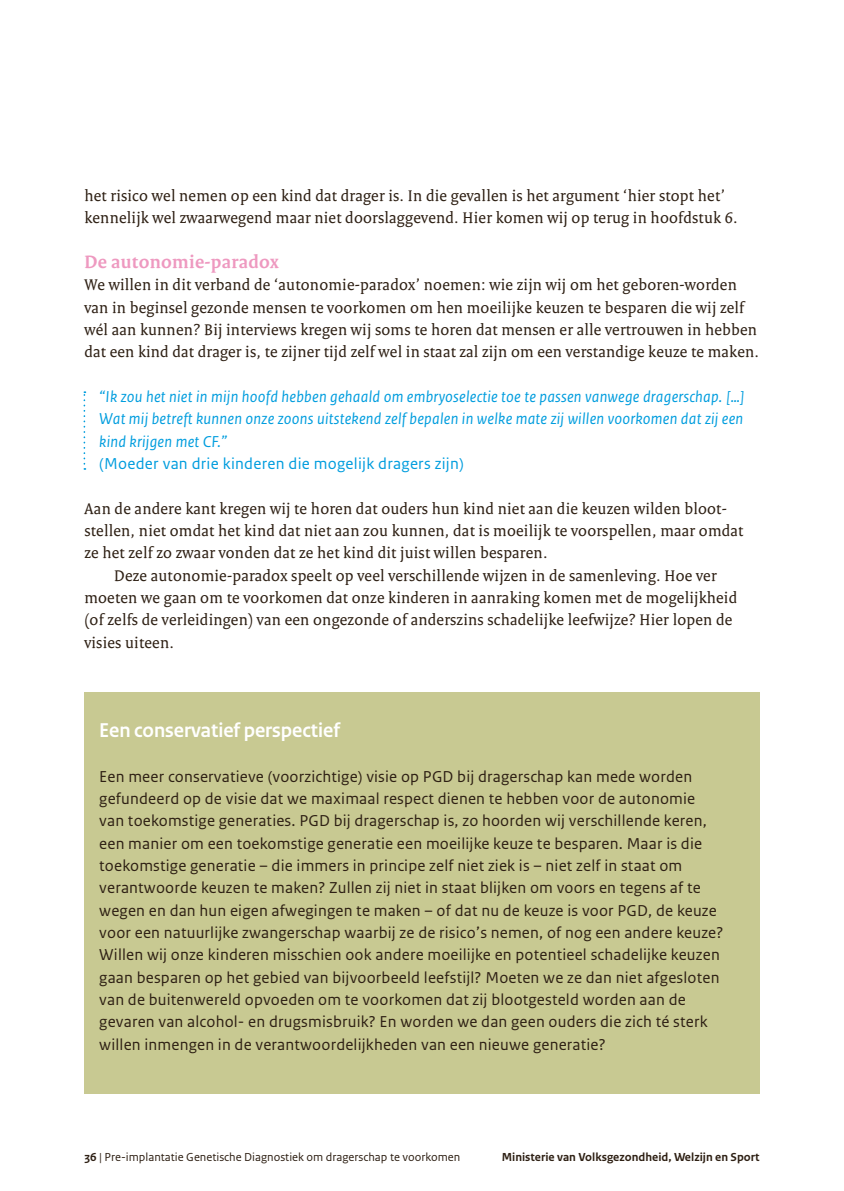
<style>
.page{position:relative;width:844px;height:1191px;background:#fff}
.page>*{position:absolute;margin:0;border:0;box-sizing:border-box;transform-origin:0 0}
.vws_07_-_Tussenkop_k{font:700 21px "Rijksoverheid Sans Heading";color:#fff}
.vws_08_-_Tussenkop_t{font:700 19.25px "Rijksoverheid Serif";letter-spacing:.015em;color:#ee99c0}
.vws_11_-_Plat{font:16.62px/22.4px "Rijksoverheid Serif";letter-spacing:.015em;color:#2e2014}
.vws_11_-_Plat_kadert{font:16.62px/22.4px "Rijksoverheid Sans Text";letter-spacing:.01em;color:#2e2014}
.vws_15_-_Quote_nivea{font:italic 16.62px/22.4px "Rijksoverheid Sans Text";letter-spacing:.015em;color:#009dde;text-align:justify}
.vws_15_-_Quote_nivea-2{font:16.62px "Rijksoverheid Sans Text";letter-spacing:.015em;color:#009dde}
.t1{font:12.25px "Rijksoverheid Sans Text";color:#2e2014}
.t2{font:700 12.25px "Rijksoverheid Sans Text";color:#2e2014}
.s1{font-weight:700}
</style>
<div class="page">
<div style="left:84px;top:692px;width:675px;height:402px;background:#c8c992"></div>
<svg style="left:83px;top:391px;width:2px;height:79px"></svg>
<p class="vws_11_-_Plat" style="left:84px;top:184px;width:654px">het risico wel nemen op een kind dat drager is. In die gevallen is het argument ‘hier stopt het’ kennelijk wel zwaarwegend maar niet doorslaggevend. Hier komen wij op terug in hoofdstuk 6.</p>
<p class="vws_08_-_Tussenkop_t" style="left:84px;top:250px;width:196px">De autonomie-paradox</p>
<p class="vws_11_-_Plat" style="left:84px;top:274px;width:676px">We willen in dit verband de ‘autonomie-paradox’ noemen: wie zijn wij om het geboren-worden van in beginsel gezonde mensen te voorkomen om hen moeilijke keuzen te besparen die wij zelf wél aan kunnen? Bij interviews kregen wij soms te horen dat mensen er alle vertrouwen in hebben dat een kind dat drager is, te zijner tijd zelf wel in staat zal zijn om een verstandige keuze te maken.</p>
<p class="vws_15_-_Quote_nivea" style="left:99px;top:386px;width:647px">“Ik zou het niet in mijn hoofd hebben gehaald om embryoselectie toe te passen vanwege dragerschap. […] Wat mij betreft kunnen onze zoons uitstekend zelf bepalen in welke mate zij willen voorkomen dat zij een kind krijgen met CF.”</p>
<p class="vws_15_-_Quote_nivea-2" style="left:99px;top:454px;width:366px">(Moeder van drie kinderen die mogelijk dragers zijn)</p>
<p class="vws_11_-_Plat" style="left:84px;top:497px;width:660px">Aan de andere kant kregen wij te horen dat ouders hun kind niet aan die keuzen wilden bloot&shy;stellen, niet omdat het kind dat niet aan zou kunnen, dat is moeilijk te voorspellen, maar omdat ze het zelf zo zwaar vonden dat ze het kind dit juist willen besparen.</p>
<p class="vws_11_-_Plat" style="left:84px;top:564px;width:654px;text-indent:30px">Deze autonomie-paradox speelt op veel verschillende wijzen in de samenleving. Hoe ver moeten we gaan om te voorkomen dat onze kinderen in aanraking komen met de mogelijkheid (of zelfs de verleidingen) van een ongezonde of anderszins schadelijke leefwijze? Hier lopen de visies uiteen.</p>
<p class="vws_07_-_Tussenkop_k" style="left:99px;top:718px;width:242px">Een conservatief perspectief</p>
<p class="vws_11_-_Plat_kadert" style="left:99px;top:765px;width:625px">Een meer conservatieve (voorzichtige) visie op PGD bij dragerschap kan mede worden gefundeerd op de visie dat we maximaal respect dienen te hebben voor de autonomie van toekomstige generaties. PGD bij dragerschap is, zo hoorden wij verschillende keren, een manier om een toekomstige generatie een moeilijke keuze te besparen. Maar is die toekomstige generatie – die immers in principe zelf niet ziek is – niet zelf in staat om verantwoorde keuzen te maken? Zullen zij niet in staat blijken om voors en tegens af te wegen en dan hun eigen afwegingen te maken – of dat nu de keuze is voor PGD, de keuze voor een natuurlijke zwangerschap waarbij ze de risico’s nemen, of nog een andere keuze?<br>Willen wij onze kinderen misschien ook andere moeilijke en potentieel schadelijke keuzen gaan besparen op het gebied van bijvoorbeeld leefstijl? Moeten we ze dan niet afgesloten van de buitenwereld opvoeden om te voorkomen dat zij blootgesteld worden aan de gevaren van alcohol- en drugsmisbruik? En worden we dan geen ouders die zich té sterk willen inmengen in de verantwoordelijkheden van een nieuwe generatie?</p>
<p class="t1" style="left:84px;top:1150px;width:377px"><span class="s1">36</span> | Pre-implantatie Genetische Diagnostiek om dragerschap te voorkomen</p>
<p class="t2" style="left:501px;top:1150px;width:259px">Ministerie van Volksgezondheid, Welzijn en Sport</p>
</div>
